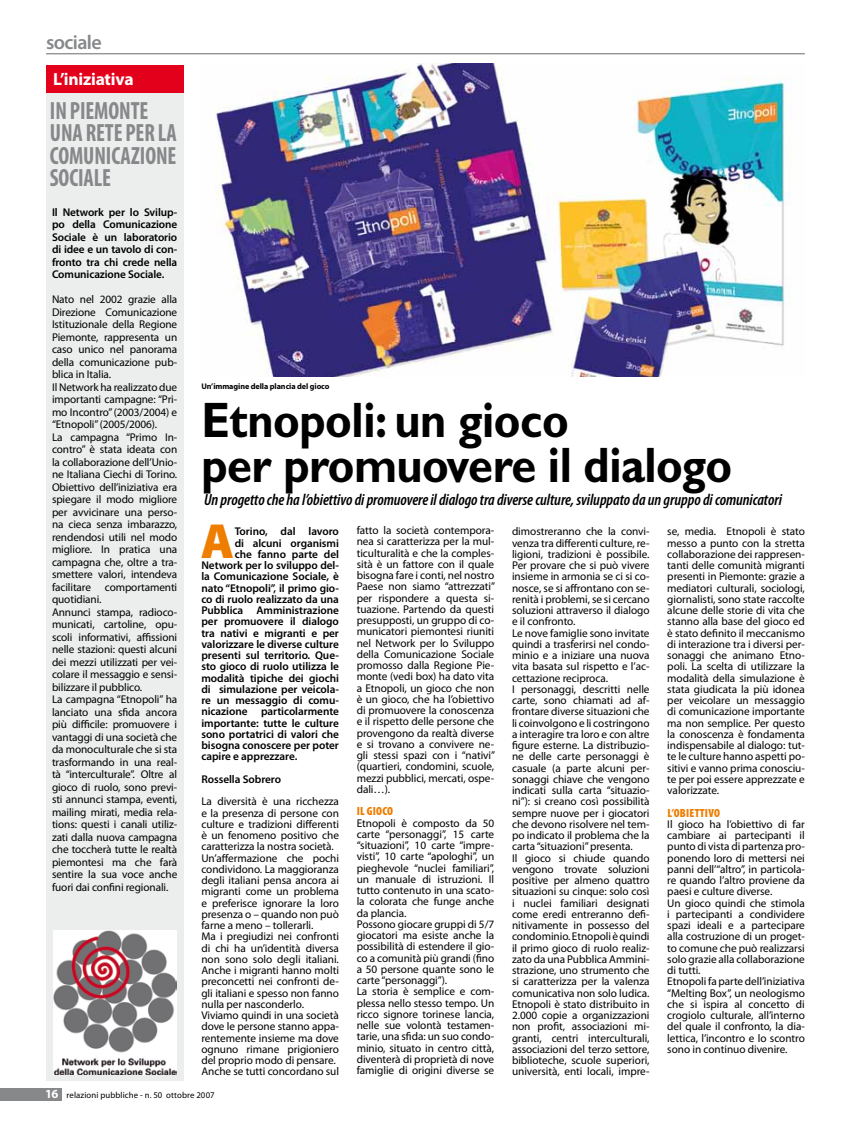
<style>
.page{position:relative;width:851px;height:1134px;background:#fff}
.page>*{position:absolute;margin:0;border:0;box-sizing:border-box;transform-origin:0 0}
.t1{font:700 50px/45px "Gill Sans";letter-spacing:-.01em;color:#000;scale:.9 1}
.t2{font:900 49.62px "Myriad Pro";color:#ee7d00}
.t3{font:700 condensed 25px/22.5px "Myriad Pro";letter-spacing:-.005em;color:#87888a;scale:.9 1}
.t4{font:600 20px "Myriad Pro";letter-spacing:-.035em;color:#87888a}
.t5{font:700 17.5px "Myriad Pro";letter-spacing:-.01em;color:#fff}
.t6{font:italic 600 condensed 16.25px "Myriad Pro";letter-spacing:-.005em;color:#000}
.t7{font:900 condensed 11.88px "Myriad Pro";letter-spacing:.015em;color:#ee7d00}
.t8{font:11.25px/11.2px "Myriad Pro";letter-spacing:-.005em;color:#000}
.t9{font:600 11.25px/12.5px "Myriad Pro";letter-spacing:-.005em;color:#000;text-align:justify}
.t10{font:8.75px "Myriad Pro";letter-spacing:.01em;color:#000}
.t11{font:700 8.12px "Myriad";letter-spacing:-.01em;color:#000}
.s1{font-weight:700;font-size:12.5px;color:#fff}
</style>
<div class="page">
<div style="left:0;top:1088px;width:61px;height:12px;background:#87888a"></div>
<hr style="left:46px;top:53px;width:758px;height:1px;background:#87888a">
<div style="left:46px;top:85px;width:138px;height:996px;background:#eceded"></div>
<div style="left:46px;top:65px;width:138px;height:27px;background:#e2001a"></div>
<img style="left:215px;top:64px;width:575px;height:313px">
<img style="left:54px;top:930px;width:123px;height:145px">
<h3 class="t4" style="left:46px;top:30px;width:57px">sociale</h3>
<h3 class="t5" style="left:53px;top:68px;width:82px">L’iniziativa</h3>
<h3 class="t3" style="left:50px;top:99px;width:142px">IN PIEMONTE<br>UNA RETE PER LA<br>COMUNICAZIONE<br>SOCIALE</h3>
<p class="t9" style="left:52px;top:205px;width:127px">Il Network per lo Svilup&shy;po della Comunicazione Sociale è un laboratorio di idee e un tavolo di con&shy;fronto tra chi crede nella Comunicazione Sociale.</p>
<p class="t8" style="left:52px;top:293px;width:127px;line-height:12.5px">Nato nel 2002 grazie alla<br>Direzione Comunicazione<br>Istituzionale della Regione<br>Piemonte, rappresenta un caso unico nel panorama della comunicazione pub&shy;blica in Italia.<br>Il Network ha realizzato due importanti campagne: “Pri&shy;mo Incontro” (2003/2004) e “Etnopoli” (2005/2006).<br>La campagna “Primo In&shy;contro” è stata ideata con la collaborazione dell’Unio&shy;ne Italiana Ciechi di Torino.<br>Obiettivo dell’iniziativa era spiegare il modo migliore per avvicinare una perso&shy;na cieca senza imbarazzo, rendendosi utili nel modo migliore. In pratica una campagna che, oltre a tra&shy;smettere valori, intendeva facilitare comportamenti quotidiani.<br>Annunci stampa, radioco&shy;municati, cartoline, opu&shy;scoli informativi, affissioni nelle stazioni: questi alcuni dei mezzi utilizzati per vei&shy;colare il messaggio e sensi&shy;bilizzare il pubblico.<br>La campagna “Etnopoli” ha lanciato una sfida ancora più difficile: promuovere i vantaggi di una società che da monoculturale che si sta trasformando in una real&shy;tà “interculturale”. Oltre al gioco di ruolo, sono previ&shy;sti annunci stampa, eventi, mailing mirati, media rela&shy;tions: questi i canali utiliz&shy;zati dalla nuova campagna che toccherà tutte le realtà piemontesi ma che farà sentire la sua voce anche fuori dai confini regionali.</p>
<p class="t11" style="left:201px;top:382px;width:130px">Un’immagine della plancia del gioco</p>
<h1 class="t1" style="left:201px;top:397px;width:591px">Etnopoli: un gioco<br>per promuovere il dialogo</h1>
<h3 class="t6" style="left:204px;top:490px;width:579px">Un progetto che ha l’obiettivo di promuovere il dialogo tra diverse culture, sviluppato da un gruppo di comunicatori</h3>
<p class="t8" style="left:356px;top:524px;width:140px;text-align:justify">fatto la società contempora&shy;nea si caratterizza per la mul&shy;ticulturalità e che la comples&shy;sità è un fattore con il quale bisogna fare i conti, nel nostro Paese non siamo “attrezzati” per rispondere a questa si&shy;tuazione. Partendo da questi presupposti, un gruppo di co&shy;municatori piemontesi riuniti nel Network per lo Sviluppo della Comunicazione Sociale promosso dalla Regione Pie&shy;monte (vedi box) ha dato vita a Etnopoli, un gioco che non è un gioco, che ha l’obiettivo di promuovere la conoscenza e il rispetto delle persone che provengono da realtà diverse e si trovano a convivere ne&shy;gli stessi spazi con i “nativi” (quartieri, condomini, scuole, mezzi pubblici, mercati, ospe&shy;dali…).</p>
<p class="t7" style="left:357px;top:804px;width:37px">IL GIOCO</p>
<p class="t8" style="left:356px;top:817px;width:139px">Etnopoli è composto da 50 carte “personaggi”, 15 carte “situazioni”, 10 carte “impre&shy;visti”, 10 carte “apologhi”, un pieghevole “nuclei familiari”, un manuale di istruzioni. Il tutto contenuto in una scato&shy;la colorata che funge anche da plancia.<br>Possono giocare gruppi di 5/7 giocatori ma esiste anche la possibilità di estendere il gio&shy;co a comunità più grandi (fino a 50 persone quante sono le carte “personaggi”).<br>La storia è semplice e com&shy;plessa nello stesso tempo. Un ricco signore torinese lancia, nelle sue volontà testamen&shy;tarie, una sfida: un suo condo&shy;minio, situato in centro città, diventerà di proprietà di nove famiglie di origini diverse se</p>
<h2 class="t2" style="left:201px;top:508px;width:35px">A</h2>
<p class="t9" style="left:235px;top:525px;width:106px">Torino, dal lavoro</p>
<p class="t8" style="left:667px;top:526px;width:139px;text-align:justify">se, media. Etnopoli è stato messo a punto con la stretta collaborazione dei rappresen&shy;tanti delle comunità migranti presenti in Piemonte: grazie a mediatori culturali, sociologi, giornalisti, sono state raccolte alcune delle storie di vita che stanno alla base del gioco ed è stato definito il meccanismo di interazione tra i diversi per&shy;sonaggi che animano Etno&shy;poli. La scelta di utilizzare la modalità della simulazione è stata giudicata la più idonea per veicolare un messaggio di comunicazione importante ma non semplice. Per questo la conoscenza è fondamenta indispensabile al dialogo: tut&shy;te le culture hanno aspetti po&shy;sitivi e vanno prima conosciu&shy;te per poi essere apprezzate e valorizzate.</p>
<p class="t7" style="left:667px;top:805px;width:53px">L’OBIETTIVO</p>
<p class="t8" style="left:667px;top:818px;width:139px">Il gioco ha l’obiettivo di far cambiare ai partecipanti il punto di vista di partenza pro&shy;ponendo loro di mettersi nei panni dell’“altro”, in particola&shy;re quando l’altro proviene da paesi e culture diverse.<br>Un gioco quindi che stimola i partecipanti a condividere spazi ideali e a partecipare alla costruzione di un proget&shy;to comune che può realizzarsi solo grazie alla collaborazione di tutti.<br>Etnopoli fa parte dell’iniziativa “Melting Box”, un neologismo che si ispira al concetto di crogiolo culturale, all’interno del quale il confronto, la dia&shy;lettica, l’incontro e lo scontro sono in continuo divenire.</p>
<p class="t8" style="left:512px;top:526px;width:139px">dimostreranno che la convi&shy;venza tra differenti culture, re&shy;ligioni, tradizioni è possibile.<br>Per provare che si può vivere insieme in armonia se ci si co&shy;nosce, se si affrontano con se&shy;renità i problemi, se si cercano soluzioni attraverso il dialogo e il confronto.<br>Le nove famiglie sono invitate quindi a trasferirsi nel condo&shy;minio e a iniziare una nuova vita basata sul rispetto e l’ac&shy;cettazione reciproca.<br>I personaggi, descritti nelle carte, sono chiamati ad af&shy;frontare diverse situazioni che li coinvolgono e li costringono a interagire tra loro e con altre figure esterne. La distribuzio&shy;ne delle carte personaggi è casuale (a parte alcuni per&shy;sonaggi chiave che vengono indicati sulla carta “situazio&shy;ni”): si creano così possibilità sempre nuove per i giocatori che devono risolvere nel tem&shy;po indicato il problema che la carta “situazioni” presenta.<br>Il gioco si chiude quando vengono trovate soluzioni positive per almeno quattro situazioni su cinque: solo così i nuclei familiari designati come eredi entreranno defi&shy;nitivamente in possesso del condominio. Etnopoli è quindi il primo gioco di ruolo realiz&shy;zato da una Pubblica Ammini&shy;strazione, uno strumento che si caratterizza per la valenza comunicativa non solo ludica.<br>Etnopoli è stato distribuito in<br>2.000 copie a organizzazioni non profit, associazioni mi&shy;granti, centri interculturali, associazioni del terzo settore, biblioteche, scuole superiori, università, enti locali, impre-</p>
<p class="t9" style="left:235px;top:536px;width:106px">di alcuni organismi</p>
<p class="t9" style="left:235px;top:547px;width:106px">che fanno parte del</p>
<p class="t9" style="left:201px;top:559px;width:139px">Network per lo sviluppo del-</p>
<p class="t9" style="left:201px;top:570px;width:139px">la Comunicazione Sociale, è</p>
<p class="t9" style="left:201px;top:581px;width:139px">nato “Etnopoli”, il primo gio-</p>
<p class="t9" style="left:201px;top:592px;width:139px">co di ruolo realizzato da una</p>
<p class="t9" style="left:201px;top:604px;width:139px">Pubblica Amministrazione</p>
<p class="t9" style="left:201px;top:615px;width:139px">per promuovere il dialogo</p>
<p class="t9" style="left:201px;top:626px;width:139px">tra nativi e migranti e per</p>
<p class="t9" style="left:201px;top:637px;width:139px">valorizzare le diverse culture</p>
<p class="t9" style="left:201px;top:649px;width:139px">presenti sul territorio. Que-</p>
<p class="t9" style="left:201px;top:660px;width:139px">sto gioco di ruolo utilizza le</p>
<p class="t9" style="left:201px;top:671px;width:139px">modalità tipiche dei giochi</p>
<p class="t9" style="left:201px;top:682px;width:139px">di simulazione per veicola-</p>
<p class="t9" style="left:201px;top:694px;width:139px">re un messaggio di comu-</p>
<p class="t9" style="left:201px;top:705px;width:139px">nicazione particolarmente</p>
<p class="t9" style="left:201px;top:716px;width:139px">importante: tutte le culture</p>
<p class="t9" style="left:201px;top:727px;width:139px">sono portatrici di valori che</p>
<p class="t9" style="left:201px;top:739px;width:139px">bisogna conoscere per poter</p>
<p class="t9" style="left:201px;top:750px;width:97px">capire e apprezzare.</p>
<p class="t9" style="left:201px;top:772px;width:81px">Rossella Sobrero</p>
<p class="t8" style="left:201px;top:796px;width:139px">La diversità è una ricchezza e la presenza di persone con culture e tradizioni differenti è un fenomeno positivo che caratterizza la nostra società.<br>Un’affermazione che pochi condividono. La maggioranza degli italiani pensa ancora ai migranti come un problema e preferisce ignorare la loro presenza o – quando non può farne a meno – tollerarli.<br>Ma i pregiudizi nei confronti di chi ha un’identità diversa non sono solo degli italiani.<br>Anche i migranti hanno molti preconcetti nei confronti de&shy;gli italiani e spesso non fanno nulla per nasconderlo.<br>Viviamo quindi in una società dove le persone stanno appa&shy;rentemente insieme ma dove ognuno rimane prigioniero del proprio modo di pensare.<br>Anche se tutti concordano sul</p>
<p class="t10" style="left:45px;top:1090px;width:171px"><span class="s1">16</span> relazioni pubbliche - n. 50 ottobre 2007</p>
</div>
